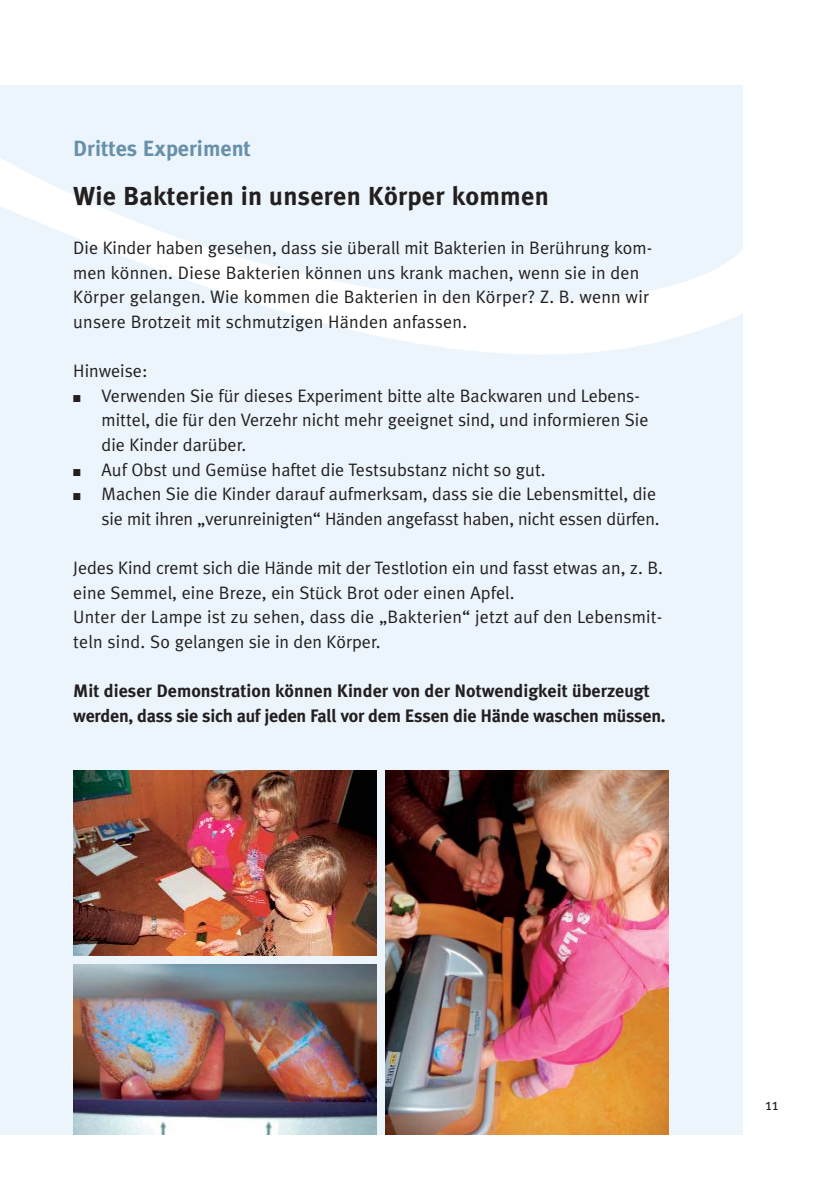
<style>
.page{position:relative;width:840px;height:1191px;background:#fff}
.page>*{position:absolute;margin:0;border:0;box-sizing:border-box;transform-origin:0 0}
.t1{font:700 26px "Meta Plus";letter-spacing:.01em;color:#231f20}
.t2{font:700 22px "Meta Plus";color:#6890aa}
.t3{font:18px/24.6px "Meta Plus Normal";color:#231f20}
.t4{font:700 18px/24.6px "Meta Plus";letter-spacing:-.005em;color:#231f20}
.t5{font:16px "Meta Plus Normal";color:#231f20}
</style>
<div class="page">
<div style="left:0;top:86px;width:742px;height:1048px;background:#ecf5fc"></div>
<svg style="left:0;top:85px;width:743px;height:364px"></svg>
<img style="left:73px;top:771px;width:303px;height:184px">
<img style="left:73px;top:964px;width:303px;height:170px">
<img style="left:385px;top:770px;width:283px;height:364px">
<p class="t2" style="left:73px;top:139px;width:179px">Drittes Experiment</p>
<h1 class="t1" style="left:73px;top:186px;width:477px">Wie Bakterien in unseren Körper kommen</h1>
<p class="t3" style="left:73px;top:237px;width:580px">Die Kinder haben gesehen, dass sie überall mit Bakterien in Berührung kom&shy;men können. Diese Bakterien können uns krank machen, wenn sie in den Körper gelangen. Wie kommen die Bakterien in den Körper? Z. B. wenn wir unsere Brotzeit mit schmutzigen Händen anfassen.</p>
<p class="t3" style="left:73px;top:360px;width:76px">Hinweise:</p>
<p class="t3" style="left:102px;top:384px;width:548px;text-indent:-28px">■ Verwenden Sie für dieses Experiment bitte alte Backwaren und Lebens&shy;mittel, die für den Verzehr nicht mehr geeignet sind, und informieren Sie die Kinder darüber.</p>
<p class="t3" style="left:73px;top:458px;width:473px">■ Auf Obst und Gemüse haftet die Testsubstanz nicht so gut.</p>
<p class="t3" style="left:73px;top:483px;width:587px;text-align:right">■ Machen Sie die Kinder darauf aufmerksam, dass sie die Lebensmittel, die sie mit ihren „verunreinigten“ Händen angefasst haben, nicht essen dürfen.</p>
<p class="t3" style="left:73px;top:557px;width:591px">Jedes Kind cremt sich die Hände mit der Testlotion ein und fasst etwas an, z. B. eine Semmel, eine Breze, ein Stück Brot oder einen Apfel.<br>Unter der Lampe ist zu sehen, dass die „Bakterien“ jetzt auf den Lebensmit&shy;teln sind. So gelangen sie in den Körper.</p>
<p class="t4" style="left:73px;top:680px;width:593px">Mit dieser Demonstration können Kinder von der Notwendigkeit überzeugt werden, dass sie sich auf jeden Fall vor dem Essen die Hände waschen müssen.</p>
<p class="t5" style="left:764px;top:1098px;width:15px">11</p>
</div>
